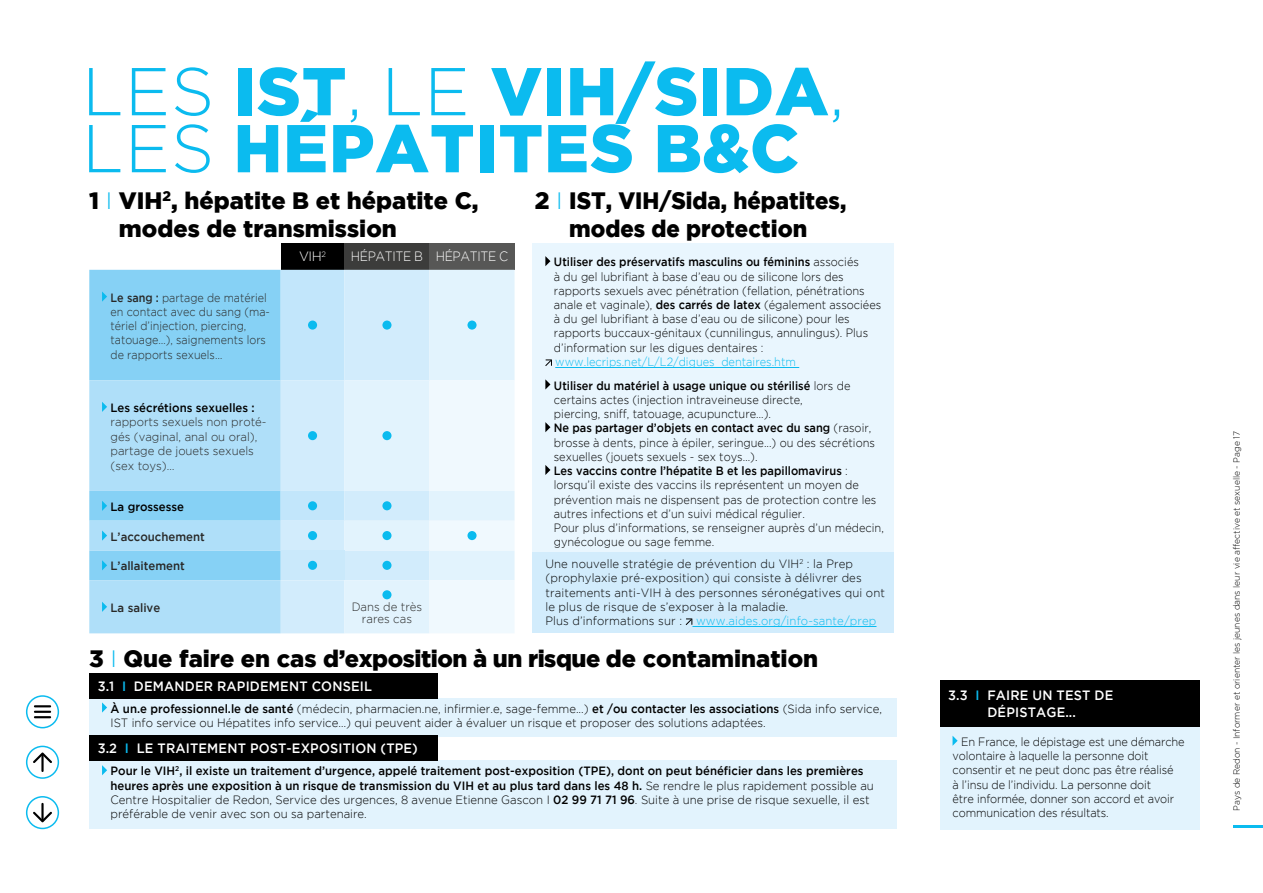
<style>
.page{position:relative;width:1263px;height:893px;background:#fff}
.page>*{position:absolute;margin:0;border:0;box-sizing:border-box;transform-origin:0 0}
.t1{font:900 67.5px/57px "Gotham";letter-spacing:.015em;color:#0bbbef}
.t2{font:900 23.7px/28.3px "Gotham";color:#000}
.t3{font:500 13.5px/16.2px "Gotham";letter-spacing:.015em;color:#fff;text-align:center;scale:.95 1}
.t4{font:300 13.5px "Gotham";letter-spacing:-.03em;color:#fff;scale:.91 1}
.t5{font:300 13.5px "Gotham";letter-spacing:-.03em;color:#fff}
.t6{font:300 12px/14.2px "Gotham";color:#000;scale:.92 1}
.t7{font:300 12px/14.2px "Gotham";color:#000;scale:.95 1}
.t8{font:500 12px/14.2px "Gotham";color:#000;scale:.95 1}
.t9{font:300 12px/14.2px "Gotham";color:#282827;scale:.9 1}
.t10{font:300 12px/14.4px "Gotham";color:#282827;scale:.95 1}
.t11{font:300 12px/23.5px "Gotham";color:#0bbbef;scale:.92 1}
.t12{font:500 12px "Gotham";color:#282827;scale:.95 1}
.t13{font:300 9px "Gotham";color:#000;scale:.95 1}
.s1{font-weight:300}
.s2{font-weight:300;color:#0bbbef}
.s3{font-weight:500}
.s4{font-weight:500;color:#000}
.s5{color:#000}
.s6{color:#0bbbef}
</style>
<div class="page">
<div style="left:26px;top:695px;width:33px;height:33px;border:2px solid #0bbbef;border-radius:50%"></div>
<div style="left:26px;top:746px;width:33px;height:33px;border:2px solid #0bbbef;border-radius:50%"></div>
<div style="left:26px;top:796px;width:33px;height:33px;border:2px solid #0bbbef;border-radius:50%"></div>
<svg style="left:33px;top:752px;width:19px;height:11px"></svg>
<hr style="left:41px;top:755px;width:3px;height:17px;background:#000">
<svg style="left:33px;top:812px;width:19px;height:10px"></svg>
<hr style="left:41px;top:803px;width:3px;height:17px;background:#000">
<svg style="left:34px;top:705px;width:17px;height:13px"></svg>
<div style="left:533px;top:243px;width:361px;height:351px;background:#e9f6fe"></div>
<hr style="left:555px;top:367px;width:244px;height:1px;background:#0bbbef">
<svg style="left:545px;top:256px;width:5px;height:10px"></svg>
<svg style="left:545px;top:359px;width:7px;height:7px"></svg>
<svg style="left:545px;top:379px;width:5px;height:10px"></svg>
<svg style="left:545px;top:422px;width:5px;height:10px"></svg>
<svg style="left:545px;top:465px;width:5px;height:10px"></svg>
<div style="left:533px;top:552px;width:361px;height:80px;background:#d2ecfc"></div>
<hr style="left:692px;top:626px;width:184px;height:1px;background:#0bbbef">
<svg style="left:686px;top:618px;width:6px;height:7px"></svg>
<div style="left:89px;top:698px;width:808px;height:38px;background:#e2f3fd"></div>
<svg style="left:102px;top:702px;width:5px;height:11px"></svg>
<div style="left:89px;top:761px;width:808px;height:68px;background:#e2f3fd"></div>
<svg style="left:102px;top:765px;width:5px;height:10px"></svg>
<div style="left:940px;top:727px;width:259px;height:102px;background:#e2f3fd"></div>
<svg style="left:952px;top:736px;width:6px;height:10px"></svg>
<div style="left:89px;top:673px;width:349px;height:26px;background:#000"></div>
<div style="left:89px;top:735px;width:349px;height:25px;background:#000"></div>
<div style="left:940px;top:680px;width:259px;height:47px;background:#000"></div>
<div style="left:281px;top:243px;width:63px;height:27px;background:#000"></div>
<div style="left:344px;top:243px;width:85px;height:27px;background:#3c3c3b"></div>
<div style="left:429px;top:243px;width:85px;height:27px;background:#575756"></div>
<div style="left:89px;top:270px;width:192px;height:110px;background:#86d1f5"></div>
<svg style="left:281px;top:270px;width:63px;height:363px;fill:#d2ecfc"></svg>
<svg style="left:344px;top:270px;width:170px;height:363px;fill:#e2f3fd"></svg>
<svg style="left:89px;top:380px;width:192px;height:253px;fill:#afdff9"></svg>
<svg style="left:429px;top:380px;width:85px;height:253px"></svg>
<div style="left:281px;top:550px;width:63px;height:30px;background:#cae9fb"></div>
<svg style="left:102px;top:291px;width:5px;height:11px"></svg>
<div style="left:308px;top:321px;width:9px;height:9px;background:#0bbbef;border-radius:50%"></div>
<div style="left:382px;top:321px;width:9px;height:9px;background:#0bbbef;border-radius:50%"></div>
<div style="left:467px;top:321px;width:10px;height:9px;background:#0bbbef;border-radius:50%"></div>
<svg style="left:102px;top:402px;width:5px;height:10px"></svg>
<div style="left:308px;top:431px;width:9px;height:9px;background:#0bbbef;border-radius:50%"></div>
<div style="left:382px;top:431px;width:9px;height:9px;background:#0bbbef;border-radius:50%"></div>
<svg style="left:102px;top:501px;width:5px;height:10px"></svg>
<div style="left:308px;top:501px;width:9px;height:9px;background:#0bbbef;border-radius:50%"></div>
<div style="left:382px;top:501px;width:9px;height:9px;background:#0bbbef;border-radius:50%"></div>
<svg style="left:102px;top:530px;width:5px;height:11px"></svg>
<div style="left:308px;top:531px;width:9px;height:9px;background:#0bbbef;border-radius:50%"></div>
<div style="left:382px;top:531px;width:9px;height:9px;background:#0bbbef;border-radius:50%"></div>
<div style="left:467px;top:531px;width:10px;height:9px;background:#0bbbef;border-radius:50%"></div>
<svg style="left:102px;top:560px;width:5px;height:10px"></svg>
<div style="left:308px;top:561px;width:9px;height:9px;background:#0bbbef;border-radius:50%"></div>
<div style="left:382px;top:561px;width:9px;height:9px;background:#0bbbef;border-radius:50%"></div>
<svg style="left:102px;top:602px;width:5px;height:10px"></svg>
<div style="left:382px;top:590px;width:9px;height:9px;background:#0bbbef;border-radius:50%"></div>
<hr style="left:1233px;top:825px;width:30px;height:2px;background:#0bbbef">
<h1 class="t1" style="left:82px;top:61px;width:764px"><span class="s1">LES</span> IST<span class="s1">, LE</span> VIH/SIDA<span class="s1">,<br>LES</span> HÉPATITES B&amp;C</h1>
<h2 class="t2" style="left:119px;top:186px;width:361px;text-indent:-30px">1 <span class="s2">I</span> VIH<sup>2</sup>, hépatite B et hépatite C, modes de transmission</h2>
<h2 class="t2" style="left:535px;top:186px;width:313px;text-align:center">2 <span class="s2">I</span> IST, VIH/Sida, hépatites, modes de protection</h2>
<p class="t6" style="left:554px;top:255px;width:357px"><span class="s3">Utiliser des préservatifs masculins ou féminins</span> associés<br>à du gel lubrifiant à base d’eau ou de silicone lors des rapports sexuels avec pénétration (fellation, pénétrations anale et vaginale), <span class="s3">des carrés de latex</span> (également associées à du gel lubrifiant à base d’eau ou de silicone) pour les rapports buccaux-génitaux (cunnilingus, annulingus). Plus d’information sur les digues dentaires :</p>
<p class="t11" style="left:554px;top:350px;width:324px">www.lecrips.net/L/L2/digues_dentaires.htm<br><span class="s4">Utiliser du matériel à usage unique ou stérilisé</span> <span class="s5">lors de</span></p>
<p class="t6" style="left:554px;top:392px;width:360px">certains actes (injection intraveineuse directe,<br>piercing, sniff, tatouage, acupuncture…).<br><span class="s3">Ne pas partager d’objets en contact avec du sang</span> (rasoir, brosse à dents, pince à épiler, seringue...) ou des sécrétions sexuelles (jouets sexuels - sex toys…).<br><span class="s3">Les vaccins contre l’hépatite B et les papillomavirus</span> : lorsqu’il existe des vaccins ils représentent un moyen de prévention mais ne dispensent pas de protection contre les autres infections et d’un suivi médical régulier.<br>Pour plus d’informations, se renseigner auprès d’un médecin, gynécologue ou sage femme.</p>
<p class="t7" style="left:545px;top:556px;width:359px">Une nouvelle stratégie de prévention du VIH<sup>2</sup> : la Prep (prophylaxie pré-exposition) qui consiste à délivrer des traitements anti-VIH à des personnes séronégatives qui ont le plus de risque de s’exposer à la maladie.<br>Plus d’informations sur : <span class="s6">www.aides.org/info-sante/prep</span></p>
<h2 class="t2" style="left:124px;top:644px;width:696px;text-indent:-34px">3 <span class="s2">I</span> Que faire en cas d’exposition à un risque de contamination ?</h2>
<p class="t7" style="left:111px;top:701px;width:813px"><span class="s3">À un.e professionnel.le de santé</span> (médecin, pharmacien.ne, infirmier.e, sage-femme...) <span class="s3">et /ou contacter les associations</span> (Sida info service,<br>IST info service ou Hépatites info service…) qui peuvent aider à évaluer un risque et proposer des solutions adaptées.</p>
<p class="t8" style="left:111px;top:764px;width:805px">Pour le VIH<sup>2</sup>, il existe un traitement d’urgence, appelé traitement post-exposition (TPE), dont on peut bénéficier dans les premières heures après une exposition à un risque de transmission du VIH et au plus tard dans les 48 h. <span class="s1">Se rendre le plus rapidement possible au Centre Hospitalier de Redon, Service des urgences, 8 avenue Etienne Gascon I</span> 02 99 71 71 96<span class="s1">. Suite à une prise de risque sexuelle, il est préférable de venir avec son ou sa partenaire.</span></p>
<p class="t5" style="left:299px;top:249px;width:28px">VIH<sup>2</sup></p>
<p class="t4" style="left:351px;top:249px;width:174px">HÉPATITE B HÉPATITE C</p>
<p class="t9" style="left:111px;top:290px;width:179px"><span class="s3">Le sang :</span> partage de matériel en contact avec du sang (ma&shy;tériel d’injection, piercing, tatouage…), saignements lors de rapports sexuels…</p>
<p class="t8" style="left:111px;top:400px;width:153px">Les sécrétions sexuelles :</p>
<p class="t10" style="left:111px;top:415px;width:166px">rapports sexuels non proté&shy;gés (vaginal, anal ou oral), partage de jouets sexuels (sex toys)…</p>
<p class="t8" style="left:111px;top:499px;width:79px">La grossesse</p>
<p class="t12" style="left:111px;top:530px;width:101px">L’accouchement</p>
<p class="t12" style="left:111px;top:559px;width:80px">L’allaitement</p>
<p class="t12" style="left:111px;top:601px;width:54px">La salive</p>
<p class="t10" style="left:352px;top:601px;width:76px;line-height:12px;text-align:center">Dans de très rares cas</p>
<p class="t3" style="left:98px;top:678px;width:290px">3.1 <span class="s6">I</span> DEMANDER RAPIDEMENT CONSEIL</p>
<p class="t3" style="left:98px;top:739px;width:338px">3.2 <span class="s6">I</span> LE TRAITEMENT POST-EXPOSITION (TPE)</p>
<p class="t3" style="left:948px;top:687px;width:175px">3.3 <span class="s6">I</span> FAIRE UN TEST DE<br>DÉPISTAGE...</p>
<p class="t6" style="left:952px;top:734px;width:254px;text-indent:9px">En France, le dépistage est une démarche volontaire à laquelle la personne doit consentir et ne peut donc pas être réalisé<br>à l’insu de l’individu. La personne doit<br>être informée, donner son accord et avoir communication des résultats.</p>
<p class="t13" style="left:1232px;top:811px;width:402px;rotate:-90deg">Pays de Redon - Informer et orienter les jeunes dans leur vie affective et sexuelle - Page 17</p>
</div>
